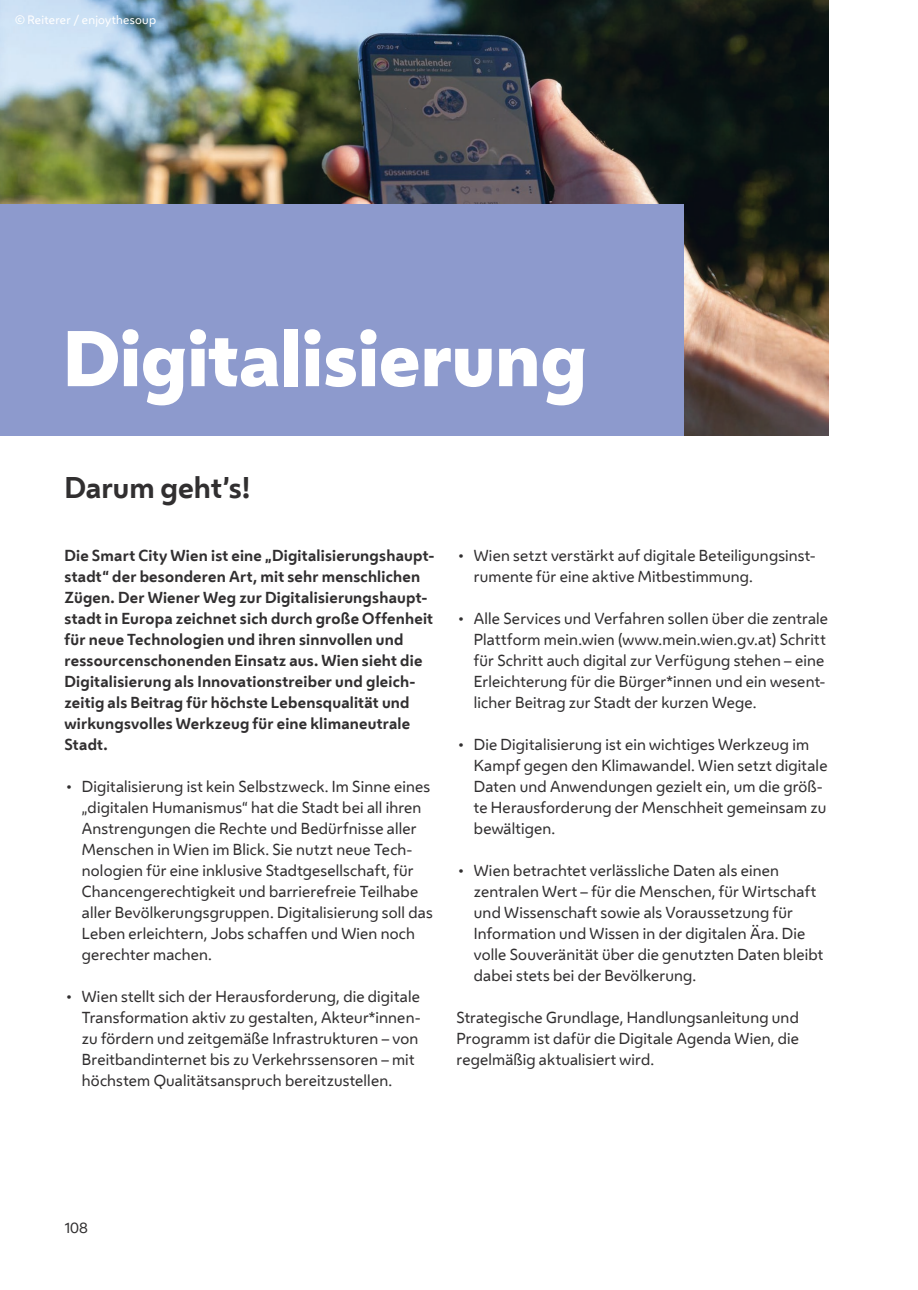
<style>
.page{position:relative;width:918px;height:1290px;background:#fff}
.page>*{position:absolute;margin:0;border:0;box-sizing:border-box;transform-origin:0 0}
.t1{font:800 73.5px "Wiener Melange";letter-spacing:-.01em;color:#fff}
.t2{font:28px "Wiener Melange Bold 2";letter-spacing:-.005em;color:#312f30}
.t3{font:14.88px/21px "Wiener Melange Regular 2";letter-spacing:.01em;color:#312f30}
.t4{font:14.88px/21px "Wiener Melange Bold 2";letter-spacing:.015em;color:#312f30}
.t5{font:14px "Wiener Melange Regular 2";color:#312f30}
.t6{font:11.38px "Wiener Melange Regular 2";letter-spacing:.02em;color:#fff}
.s1{font-family:"Wiener Melange Bold 2"}
</style>
<div class="page">
<img style="left:0;top:0;width:828px;height:436px">
<div style="left:0;top:205px;width:683px;height:231px;background:#8d9acd"></div>
<p class="t6" style="left:15px;top:12px;width:142px">© Reiterer / enjoythesoup</p>
<h3 class="t1" style="left:63px;top:308px;width:526px">Digitalisierung</h3>
<h4 class="t2" style="left:64px;top:468px;width:187px">Darum geht’s!</h4>
<p class="t4" style="left:64px;top:545px;width:371px">Die Smart City Wien ist eine „Digitalisierungshaupt&shy;stadt“ der besonderen Art, mit sehr menschlichen Zügen. Der Wiener Weg zur Digitalisierungshaupt&shy;stadt in Europa zeichnet sich durch große Offenheit für neue Technologien und ihren sinnvollen und ressourcenschonenden Einsatz aus. Wien sieht die Digitalisierung als Innovationstreiber und gleich&shy;zeitig als Beitrag für höchste Lebensqualität und wirkungsvolles Werkzeug für eine klimaneutrale Stadt.</p>
<p class="t3" style="left:82px;top:776px;width:352px;text-indent:-17px"><span class="s1">•</span> Digitalisierung ist kein Selbstzweck. Im Sinne eines „digitalen Humanismus“ hat die Stadt bei all ihren Anstrengungen die Rechte und Bedürfnisse aller Menschen in Wien im Blick. Sie nutzt neue Tech&shy;nologien für eine inklusive Stadtgesellschaft, für Chancengerechtigkeit und barrierefreie Teilhabe aller Bevölkerungsgruppen. Digitalisierung soll das Leben erleichtern, Jobs schaffen und Wien noch gerechter machen.</p>
<p class="t3" style="left:82px;top:986px;width:340px;text-indent:-17px"><span class="s1">•</span> Wien stellt sich der Herausforderung, die digitale Transformation aktiv zu gestalten, Akteur*innen&shy;zu fördern und zeitgemäße Infrastrukturen – von Breitbandinternet bis zu Verkehrssensoren – mit höchstem Qualitätsanspruch bereitzustellen.</p>
<p class="t3" style="left:474px;top:545px;width:343px;text-indent:-17px"><span class="s1">•</span> Wien setzt verstärkt auf digitale Beteiligungsinst&shy;rumente für eine aktive Mitbestimmung.</p>
<p class="t3" style="left:474px;top:608px;width:356px;text-indent:-17px"><span class="s1">•</span> Alle Services und Verfahren sollen über die zentrale Plattform mein.wien (www.mein.wien.gv.at) Schritt für Schritt auch digital zur Verfügung stehen – eine Erleichterung für die Bürger*innen und ein wesent&shy;licher Beitrag zur Stadt der kurzen Wege.</p>
<p class="t3" style="left:474px;top:734px;width:355px;text-indent:-17px"><span class="s1">•</span> Die Digitalisierung ist ein wichtiges Werkzeug im Kampf gegen den Klimawandel. Wien setzt digitale Daten und Anwendungen gezielt ein, um die größ&shy;te Herausforderung der Menschheit gemeinsam zu bewältigen.</p>
<p class="t3" style="left:474px;top:860px;width:351px;text-indent:-17px"><span class="s1">•</span> Wien betrachtet verlässliche Daten als einen zentralen Wert – für die Menschen, für Wirtschaft und Wissenschaft sowie als Voraussetzung für Information und Wissen in der digitalen Ära. Die volle Souveränität über die genutzten Daten bleibt dabei stets bei der Bevölkerung.</p>
<p class="t3" style="left:456px;top:1007px;width:344px;text-align:justify">Strategische Grundlage, Handlungsanleitung und Programm ist dafür die Digitale Agenda Wien, die regelmäßig aktualisiert wird.</p>
<p class="t5" style="left:64px;top:1218px;width:25px">108</p>
</div>
